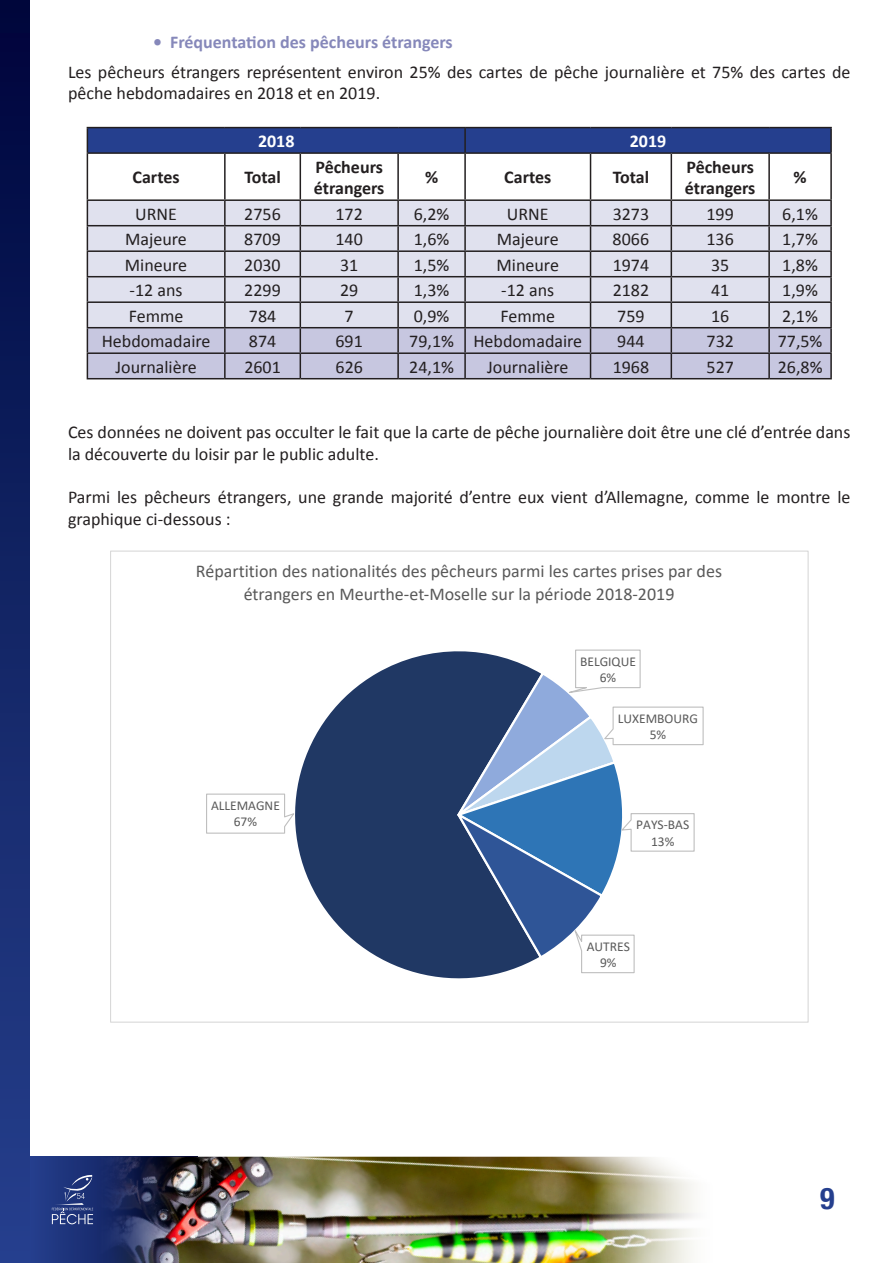
<style>
.page{position:relative;width:893px;height:1263px;background:#fff}
.page>*{position:absolute;margin:0;border:0;box-sizing:border-box;transform-origin:0 0}
.t1{font:700 condensed 30px "Helvetica Neue";color:#253f8e}
.t2{font:18px/21.6px "Calibri";color:#231f20}
.t3{font:18px/22.5px "Calibri";color:#595959;text-align:center}
.t4{font:700 18px/21.6px "Calibri";color:#231f20}
.t5{font:700 18px "Calibri";color:#8688ba}
.t6{font:700 18px "Calibri";color:#fff}
.t7{font:13.5px/16.5px "Calibri";color:#595959;text-align:center}
</style>
<div class="page">
<svg style="left:30px;top:1157px;width:62px;height:106px;background:#203781"></svg>
<img style="left:92px;top:1157px;width:602px;height:106px">
<hr style="left:87px;top:127px;width:138px;height:1px;background:#231f20">
<div style="left:87px;top:128px;width:743px;height:24px;background:#253f8e"></div>
<hr style="left:225px;top:127px;width:75px;height:1px;background:#231f20">
<hr style="left:300px;top:127px;width:98px;height:1px;background:#231f20">
<hr style="left:398px;top:127px;width:67px;height:1px;background:#231f20">
<hr style="left:465px;top:127px;width:125px;height:1px;background:#231f20">
<hr style="left:464px;top:128px;width:2px;height:24px;background:#231f20">
<hr style="left:590px;top:127px;width:81px;height:1px;background:#231f20">
<hr style="left:671px;top:127px;width:98px;height:1px;background:#231f20">
<hr style="left:769px;top:127px;width:63px;height:1px;background:#231f20">
<hr style="left:830px;top:128px;width:2px;height:24px;background:#231f20">
<hr style="left:87px;top:152px;width:138px;height:2px;background:#231f20">
<hr style="left:87px;top:154px;width:1px;height:45px;background:#231f20">
<hr style="left:225px;top:152px;width:75px;height:2px;background:#231f20">
<hr style="left:224px;top:154px;width:2px;height:45px;background:#231f20">
<hr style="left:300px;top:152px;width:98px;height:2px;background:#231f20">
<hr style="left:300px;top:154px;width:1px;height:45px;background:#231f20">
<hr style="left:398px;top:152px;width:67px;height:2px;background:#231f20">
<hr style="left:397px;top:154px;width:2px;height:45px;background:#231f20">
<hr style="left:465px;top:152px;width:125px;height:2px;background:#231f20">
<hr style="left:464px;top:154px;width:2px;height:45px;background:#231f20">
<hr style="left:590px;top:152px;width:81px;height:2px;background:#231f20">
<hr style="left:590px;top:154px;width:1px;height:45px;background:#231f20">
<hr style="left:671px;top:152px;width:98px;height:2px;background:#231f20">
<hr style="left:671px;top:154px;width:1px;height:45px;background:#231f20">
<hr style="left:769px;top:152px;width:63px;height:2px;background:#231f20">
<hr style="left:768px;top:154px;width:2px;height:45px;background:#231f20">
<hr style="left:830px;top:154px;width:2px;height:45px;background:#231f20">
<hr style="left:87px;top:199px;width:138px;height:2px;background:#231f20">
<hr style="left:225px;top:199px;width:75px;height:2px;background:#231f20">
<hr style="left:300px;top:199px;width:98px;height:2px;background:#231f20">
<hr style="left:398px;top:199px;width:67px;height:2px;background:#231f20">
<hr style="left:465px;top:199px;width:125px;height:2px;background:#231f20">
<hr style="left:590px;top:199px;width:81px;height:2px;background:#231f20">
<hr style="left:671px;top:199px;width:98px;height:2px;background:#231f20">
<hr style="left:769px;top:199px;width:63px;height:2px;background:#231f20">
<hr style="left:830px;top:201px;width:2px;height:24px;background:#231f20">
<hr style="left:769px;top:225px;width:63px;height:1px;background:#231f20">
<hr style="left:830px;top:226px;width:2px;height:24px;background:#231f20">
<hr style="left:769px;top:250px;width:63px;height:2px;background:#231f20">
<hr style="left:830px;top:252px;width:2px;height:24px;background:#231f20">
<hr style="left:769px;top:276px;width:63px;height:1px;background:#231f20">
<hr style="left:830px;top:277px;width:2px;height:24px;background:#231f20">
<hr style="left:769px;top:301px;width:63px;height:2px;background:#231f20">
<hr style="left:830px;top:303px;width:2px;height:24px;background:#231f20">
<hr style="left:769px;top:327px;width:63px;height:1px;background:#231f20">
<hr style="left:830px;top:328px;width:2px;height:24px;background:#231f20">
<svg style="left:87px;top:201px;width:744px;height:177px;background:#cbccdb"></svg>
<hr style="left:769px;top:352px;width:63px;height:2px;background:#231f20">
<hr style="left:768px;top:354px;width:2px;height:24px;background:#231f20">
<hr style="left:830px;top:354px;width:2px;height:24px;background:#231f20">
<hr style="left:87px;top:378px;width:138px;height:1px;background:#231f20">
<hr style="left:225px;top:378px;width:75px;height:1px;background:#231f20">
<hr style="left:300px;top:378px;width:98px;height:1px;background:#231f20">
<hr style="left:398px;top:378px;width:67px;height:1px;background:#231f20">
<hr style="left:465px;top:378px;width:125px;height:1px;background:#231f20">
<hr style="left:590px;top:378px;width:81px;height:1px;background:#231f20">
<hr style="left:671px;top:378px;width:98px;height:1px;background:#231f20">
<hr style="left:769px;top:378px;width:63px;height:1px;background:#231f20">
<svg style="left:52px;top:1174px;width:41px;height:50px;background:#3c4e8c"></svg>
<div style="left:0;top:0;width:30px;height:1263px;background:linear-gradient(to bottom,#00063d,#27418e)"></div>
<svg style="left:296px;top:651px;width:200px;height:328px"></svg>
<svg style="left:206px;top:793px;width:91px;height:41px"></svg>
<svg style="left:446px;top:649px;width:258px;height:325px"></svg>
<p class="t5" style="left:153px;top:30px;width:301px">• Fréquentation des pêcheurs étrangers</p>
<p class="t2" style="left:68px;top:60px;width:784px">Les pêcheurs étrangers représentent environ 25% des cartes de pêche journalière et 75% des cartes de pêche hebdomadaires en 2018 et en 2019.</p>
<p class="t6" style="left:258px;top:130px;width:38px">2018</p>
<p class="t6" style="left:630px;top:130px;width:38px">2019</p>
<p class="t4" style="left:133px;top:166px;width:49px">Cartes</p>
<p class="t4" style="left:244px;top:166px;width:38px">Total</p>
<p class="t4" style="left:314px;top:155px;width:72px">Pêcheurs étrangers</p>
<p class="t4" style="left:425px;top:166px;width:15px">%</p>
<p class="t4" style="left:504px;top:166px;width:49px">Cartes</p>
<p class="t4" style="left:613px;top:166px;width:38px">Total</p>
<p class="t4" style="left:685px;top:155px;width:72px">Pêcheurs étrangers</p>
<p class="t4" style="left:793px;top:166px;width:15px">%</p>
<p class="t2" style="left:135px;top:202px;width:43px">URNE</p>
<p class="t2" style="left:244px;top:202px;width:38px">2756</p>
<p class="t2" style="left:335px;top:202px;width:29px">172</p>
<p class="t2" style="left:414px;top:202px;width:37px">6,2%</p>
<p class="t2" style="left:507px;top:202px;width:43px">URNE</p>
<p class="t2" style="left:613px;top:202px;width:38px">3273</p>
<p class="t2" style="left:706px;top:202px;width:29px">199</p>
<p class="t2" style="left:782px;top:202px;width:37px">6,1%</p>
<p class="t2" style="left:125px;top:228px;width:63px">Majeure</p>
<p class="t2" style="left:244px;top:228px;width:38px">8709</p>
<p class="t2" style="left:335px;top:228px;width:29px">140</p>
<p class="t2" style="left:414px;top:228px;width:37px">1,6%</p>
<p class="t2" style="left:497px;top:228px;width:63px">Majeure</p>
<p class="t2" style="left:613px;top:228px;width:38px">8066</p>
<p class="t2" style="left:706px;top:228px;width:29px">136</p>
<p class="t2" style="left:782px;top:228px;width:37px">1,7%</p>
<p class="t2" style="left:125px;top:253px;width:64px">Mineure</p>
<p class="t2" style="left:244px;top:253px;width:38px">2030</p>
<p class="t2" style="left:340px;top:253px;width:20px">31</p>
<p class="t2" style="left:414px;top:253px;width:37px">1,5%</p>
<p class="t2" style="left:497px;top:253px;width:64px">Mineure</p>
<p class="t2" style="left:613px;top:253px;width:38px">1974</p>
<p class="t2" style="left:711px;top:253px;width:20px">35</p>
<p class="t2" style="left:782px;top:253px;width:37px">1,8%</p>
<p class="t2" style="left:130px;top:279px;width:54px">-12 ans</p>
<p class="t2" style="left:244px;top:279px;width:38px">2299</p>
<p class="t2" style="left:340px;top:279px;width:20px">29</p>
<p class="t2" style="left:414px;top:279px;width:37px">1,3%</p>
<p class="t2" style="left:501px;top:279px;width:54px">-12 ans</p>
<p class="t2" style="left:613px;top:279px;width:38px">2182</p>
<p class="t2" style="left:711px;top:279px;width:20px">41</p>
<p class="t2" style="left:782px;top:279px;width:37px">1,9%</p>
<p class="t2" style="left:129px;top:304px;width:56px">Femme</p>
<p class="t2" style="left:249px;top:304px;width:29px">784</p>
<p class="t2" style="left:345px;top:304px;width:11px">7</p>
<p class="t2" style="left:414px;top:304px;width:37px">0,9%</p>
<p class="t2" style="left:500px;top:304px;width:56px">Femme</p>
<p class="t2" style="left:617px;top:304px;width:29px">759</p>
<p class="t2" style="left:711px;top:304px;width:20px">16</p>
<p class="t2" style="left:782px;top:304px;width:37px">2,1%</p>
<p class="t2" style="left:102px;top:330px;width:110px">Hebdomadaire</p>
<p class="t2" style="left:249px;top:330px;width:29px">874</p>
<p class="t2" style="left:336px;top:330px;width:29px">691</p>
<p class="t2" style="left:409px;top:330px;width:46px">79,1%</p>
<p class="t2" style="left:473px;top:330px;width:110px">Hebdomadaire</p>
<p class="t2" style="left:617px;top:330px;width:29px">944</p>
<p class="t2" style="left:706px;top:330px;width:29px">732</p>
<p class="t2" style="left:778px;top:330px;width:46px">77,5%</p>
<p class="t2" style="left:115px;top:355px;width:83px">Journalière</p>
<p class="t2" style="left:244px;top:355px;width:38px">2601</p>
<p class="t2" style="left:336px;top:355px;width:29px">626</p>
<p class="t2" style="left:409px;top:355px;width:46px">24,1%</p>
<p class="t2" style="left:487px;top:355px;width:83px">Journalière</p>
<p class="t2" style="left:613px;top:355px;width:38px">1968</p>
<p class="t2" style="left:707px;top:355px;width:29px">527</p>
<p class="t2" style="left:778px;top:355px;width:46px">26,8%</p>
<p class="t2" style="left:68px;top:421px;width:784px">Ces données ne doivent pas occulter le fait que la carte de pêche journalière doit être une clé d’entrée dans la découverte du loisir par le public adulte.</p>
<p class="t2" style="left:68px;top:485px;width:784px">Parmi les pêcheurs étrangers, une grande majorité d’entre eux vient d’Allemagne, comme le montre le graphique ci-dessous :</p>
<p class="t3" style="left:196px;top:560px;width:528px">Répartition des nationalités des pêcheurs parmi les cartes prises par des étrangers en Meurthe-et-Moselle sur la période 2018-2019</p>
<p class="t7" style="left:211px;top:797px;width:70px">ALLEMAGNE<br>67%</p>
<p class="t7" style="left:580px;top:653px;width:57px">BELGIQUE<br>6%</p>
<p class="t7" style="left:618px;top:710px;width:82px">LUXEMBOURG<br>5%</p>
<p class="t7" style="left:636px;top:816px;width:55px">PAYS-BAS<br>13%</p>
<p class="t7" style="left:587px;top:938px;width:45px">AUTRES<br>9%</p>
<p class="t1" style="left:820px;top:1173px;width:16px">9</p>
</div>
